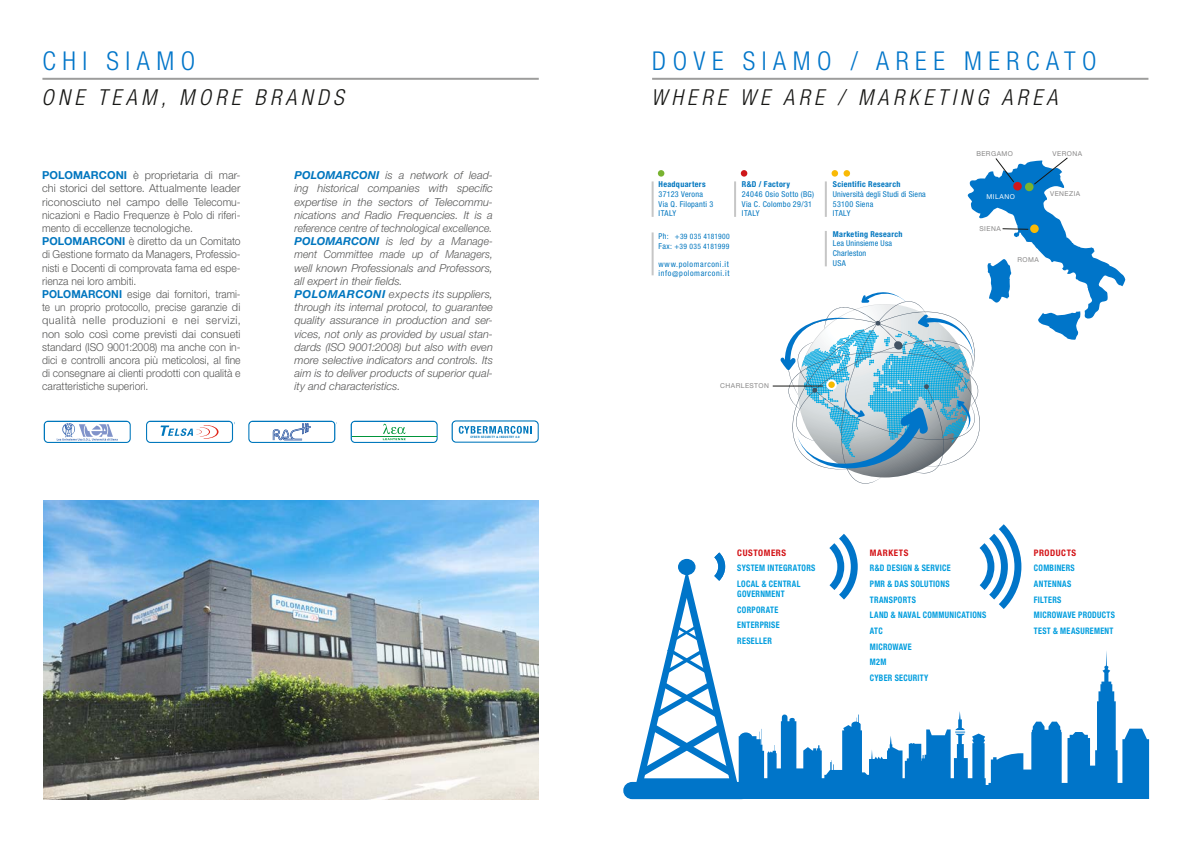
<style>
.page{position:relative;width:1191px;height:842px;background:#fff}
.page>*{position:absolute;margin:0;border:0;box-sizing:border-box;transform-origin:0 0}
.t1{font:300 condensed 26px "Helvetica Neue LT Std";letter-spacing:.25em;color:#0075c9}
.t2{font:italic 300 condensed 22px "Helvetica Neue LT Std";letter-spacing:.2em;color:#171715}
.t3{font:300 11px/13.2px "Helvetica Neue LT Std";letter-spacing:.005em;color:#565655}
.t4{font:italic 300 11px/13.2px "Helvetica Neue LT Std";color:#565655}
.t5{font:700 condensed 9px/15.7px "Helvetica Neue LT Std";letter-spacing:.035em;color:#009dde;scale:.9 1}
.t6{font:700 condensed 9px "Helvetica Neue LT Std";letter-spacing:.06em;color:#d31216}
.t7{font:condensed 8.1px/9.7px "Helvetica Neue LT Std";letter-spacing:.035em;color:#0076bf}
.t8{font:700 condensed 8.1px "Helvetica Neue LT Std";letter-spacing:.04em;color:#0076bf}
.t9{font:condensed 8.1px/9.7px "Helvetica Neue LT Std";letter-spacing:.075em;color:#0076bf}
.t10{font:condensed 7.5px/9.7px "Helvetica Neue LT Std";letter-spacing:.045em;color:#0076bf}
.t11{font:6.8px "Helvetica Neue LT Std";letter-spacing:.07em;color:#878686}
.t12{font:6.8px "Helvetica Neue LT Std";letter-spacing:.07em;color:#fff}
.t13{font:700 condensed 3.1px "Helvetica Neue LT";letter-spacing:.1em;color:#0077bc}
.s1{font-weight:700;color:#0076bf}
.s2{font-size:8.1px}
</style>
<div class="page">
<svg style="left:750px;top:651px;width:399px;height:148px"></svg>
<img style="left:43px;top:500px;width:495px;height:300px">
<div style="left:658px;top:170px;width:6px;height:7px;background:#79b331;border-radius:50%"></div>
<div style="left:741px;top:170px;width:6px;height:7px;background:#ce171a;border-radius:50%"></div>
<hr style="left:734px;top:181px;width:2px;height:36px;background:#c6c6c6">
<hr style="left:651px;top:181px;width:2px;height:36px;background:#c6c6c6">
<hr style="left:651px;top:232px;width:2px;height:43px;background:#c6c6c6">
<svg style="left:623px;top:552px;width:127px;height:247px"></svg>
<svg style="left:829px;top:534px;width:28px;height:65px"></svg>
<svg style="left:979px;top:524px;width:42px;height:85px"></svg>
<svg style="left:43px;top:420px;width:88px;height:23px"></svg>
<svg style="left:248px;top:420px;width:88px;height:23px"></svg>
<svg style="left:146px;top:420px;width:88px;height:23px"></svg>
<svg style="left:350px;top:420px;width:88px;height:23px"></svg>
<hr style="left:352px;top:436px;width:84px;height:1px;background:#00953a">
<hr style="left:42px;top:78px;width:497px;height:2px;background:#9d9d9c">
<hr style="left:652px;top:78px;width:496px;height:2px;background:#9d9d9c">
<svg style="left:451px;top:420px;width:88px;height:23px"></svg>
<hr style="left:772px;top:385px;width:51px;height:1px;background:#171715">
<svg style="left:780px;top:157px;width:345px;height:327px"></svg>
<h1 class="t1" style="left:43px;top:46px;width:154px">CHI SIAMO</h1>
<h1 class="t1" style="left:652px;top:46px;width:446px">DOVE SIAMO / AREE MERCATO</h1>
<h2 class="t2" style="left:42px;top:84px;width:304px">ONE TEAM, MORE BRANDS</h2>
<h2 class="t2" style="left:651px;top:84px;width:408px">WHERE WE ARE / MARKETING AREA</h2>
<p class="t3" style="left:42px;top:168px;width:200px"><span class="s1">POLOMARCONI</span> è proprietaria di mar&shy;chi storici del settore. Attualmente leader riconosciuto nel campo delle Telecomu&shy;nicazioni e Radio Frequenze è Polo di riferi&shy;mento di eccellenze tecnologiche.<br><span class="s1">POLOMARCONI</span> è diretto da un Comitato di Gestione formato da Managers, Professio&shy;nisti e Docenti di comprovata fama ed espe&shy;rienza nei loro ambiti.<br><span class="s1">POLOMARCONI</span> esige dai fornitori, trami&shy;te un proprio protocollo, precise garanzie di qualità nelle produzioni e nei servizi, non solo così come previsti dai consueti standard (ISO 9001:2008) ma anche con in&shy;dici e controlli ancora più meticolosi, al fine di consegnare ai clienti prodotti con qualità e caratteristiche superiori.</p>
<p class="t4" style="left:294px;top:168px;width:200px"><span class="s1">POLOMARCONI</span> is a network of lead&shy;ing historical companies with specific expertise in the sectors of Telecommu&shy;nications and Radio Frequencies. It is a reference centre of technological excellence.<br><span class="s1">POLOMARCONI</span> is led by a Manage&shy;ment Committee made up of Managers, well known Professionals and Professors, all expert in their fields.<br><span class="s1">POLOMARCONI</span> expects its suppliers, through its internal protocol, to guarantee quality assurance in production and ser&shy;vices, not only as provided by usual stan&shy;dards (ISO 9001:2008) but also with even more selective indicators and controls. Its aim is to deliver products of superior qual&shy;ity and characteristics.</p>
<p class="t13" style="left:470px;top:435px;width:51px">CYBER SECURITY &amp; INDUSTRY 4.0</p>
<p class="t8" style="left:658px;top:179px;width:48px">Headquarters</p>
<p class="t7" style="left:658px;top:189px;width:56px">37123 Verona<br>Via Q. Filopanti 3<br>ITALY</p>
<p class="t10" style="left:658px;top:231px;width:73px"><span class="s2">Ph: +</span>39 035 4181900<br><span class="s2">Fax: +</span>39 035 4181999</p>
<p class="t9" style="left:658px;top:259px;width:72px">www.polomarconi.it info@polomarconi.it</p>
<p class="t11" style="left:976px;top:149px;width:38px">BERGAMO</p>
<p class="t12" style="left:986px;top:193px;width:30px">MILANO</p>
<p class="t11" style="left:1052px;top:149px;width:31px">VERONA</p>
<p class="t8" style="left:742px;top:179px;width:50px">R&amp;D / Factory</p>
<p class="t7" style="left:742px;top:189px;width:74px">24046 Osio Sotto (BG)<br>Via C. Colombo 29/31<br>ITALY</p>
<p class="t11" style="left:1050px;top:189px;width:32px">VENEZIA</p>
<p class="t8" style="left:833px;top:179px;width:69px">Scientific Research</p>
<p class="t7" style="left:833px;top:189px;width:94px">Università degli Studi di Siena<br>53100 Siena<br>ITALY</p>
<p class="t8" style="left:833px;top:229px;width:71px">Marketing Research</p>
<p class="t7" style="left:833px;top:239px;width:61px">Lea Uninsieme Usa<br>Charleston<br>USA</p>
<p class="t11" style="left:979px;top:225px;width:23px">SIENA</p>
<p class="t11" style="left:1017px;top:256px;width:23px">ROMA</p>
<p class="t11" style="left:720px;top:382px;width:50px">CHARLESTON</p>
<p class="t6" style="left:737px;top:547px;width:50px">CUSTOMERS</p>
<p class="t5" style="left:737px;top:560px;width:88px">SYSTEM INTEGRATORS<br>LOCAL &amp; CENTRAL</p>
<p class="t5" style="left:737px;top:586px;width:54px">GOVERNMENT<br>CORPORATE<br>ENTERPRISE<br>RESELLER</p>
<p class="t6" style="left:870px;top:547px;width:40px">MARKETS</p>
<p class="t5" style="left:870px;top:560px;width:131px">R&amp;D DESIGN &amp; SERVICE<br>PMR &amp; DAS SOLUTIONS<br>TRANSPORTS<br>LAND &amp; NAVAL COMMUNICATIONS<br>ATC<br>MICROWAVE<br>M2M<br>CYBER SECURITY</p>
<p class="t6" style="left:1034px;top:547px;width:44px">PRODUCTS</p>
<p class="t5" style="left:1034px;top:560px;width:92px">COMBINERS<br>ANTENNAS<br>FILTERS<br>MICROWAVE PRODUCTS<br>TEST &amp; MEASUREMENT</p>
</div>
